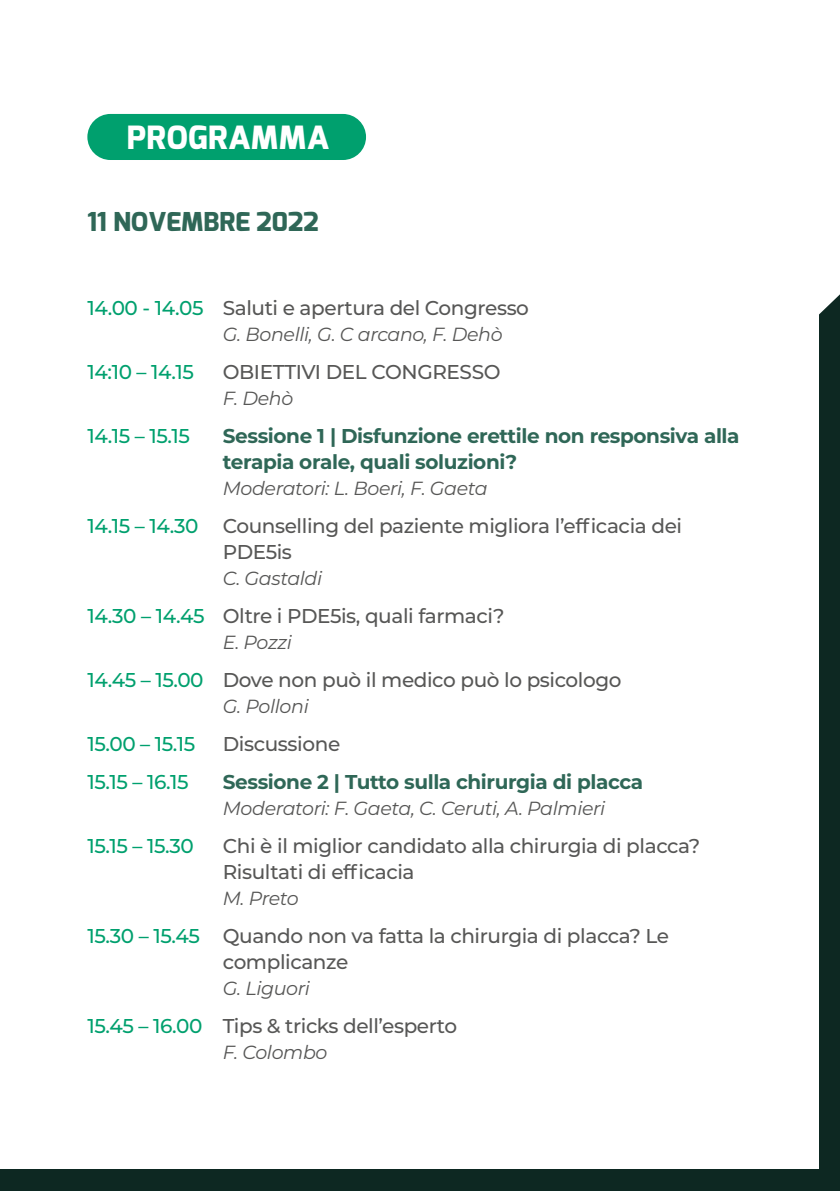
<style>
.page{position:relative;width:840px;height:1191px;background:#fff}
.page>*{position:absolute;margin:0;border:0;box-sizing:border-box;transform-origin:0 0}
.t1{font:800 32px "Exo";letter-spacing:.01em;color:#fff}
.t2{font:800 26px "Exo";color:#2f6757}
.t3{font:500 20px/26px "Montserrat";letter-spacing:-.02em;color:#575756}
.t4{font:700 20px/26px "Montserrat";letter-spacing:-.02em;color:#2f6757}
.t5{font:500 20px "Montserrat";letter-spacing:-.02em;color:#00a06e}
.t6{font:italic 19px "Montserrat";letter-spacing:-.02em;color:#575756}
.s1{color:#00a06e}
</style>
<div class="page">
<div style="left:0;top:295px;width:839px;height:896px;background:#0d2822"></div>
<div style="left:0;top:21px;width:817px;height:1148px;background:#fff"></div>
<div style="left:87px;top:114px;width:279px;height:46px;background:#00a06e;border-radius:23px"></div>
<h1 class="t1" style="left:127px;top:117px;width:204px">PROGRAMMA</h1>
<h2 class="t2" style="left:87px;top:205px;width:232px">11 NOVEMBRE 2022</h2>
<p class="t3" style="left:87px;top:294px;width:443px"><span class="s1">14.00 - 14.05</span> Saluti e apertura del Congresso</p>
<p class="t6" style="left:223px;top:321px;width:281px">G. Bonelli, G. C arcano, F. Dehò</p>
<p class="t5" style="left:87px;top:358px;width:108px">14:10 – 14.15</p>
<p class="t3" style="left:223px;top:358px;width:279px">OBIETTIVI DEL CONGRESSO</p>
<p class="t6" style="left:223px;top:385px;width:72px">F. Dehò</p>
<p class="t5" style="left:87px;top:422px;width:104px">14.15 – 15.15</p>
<p class="t4" style="left:223px;top:422px;width:518px">Sessione 1 | Disfunzione erettile non responsiva alla terapia orale, quali soluzioni?</p>
<p class="t6" style="left:223px;top:475px;width:266px">Moderatori: L. Boeri, F. Gaeta</p>
<p class="t3" style="left:223px;top:512px;width:460px;text-indent:-135px"><span class="s1">14.15 – 14.30</span> Counselling del paziente migliora l’efficacia dei<br>PDE5is</p>
<p class="t6" style="left:223px;top:565px;width:101px">C. Gastaldi</p>
<p class="t3" style="left:87px;top:602px;width:418px"><span class="s1">14.30 – 14.45</span> Oltre i PDE5is, quali farmaci?</p>
<p class="t6" style="left:223px;top:629px;width:70px">E. Pozzi</p>
<p class="t3" style="left:87px;top:666px;width:535px"><span class="s1">14.45 – 15.00</span> Dove non può il medico può lo psicologo</p>
<p class="t6" style="left:223px;top:693px;width:87px">G. Polloni</p>
<p class="t5" style="left:87px;top:730px;width:109px">15.00 – 15.15</p>
<p class="t3" style="left:223px;top:730px;width:119px">Discussione</p>
<p class="t5" style="left:87px;top:768px;width:103px">15.15 – 16.15</p>
<p class="t4" style="left:223px;top:768px;width:421px">Sessione 2 | Tutto sulla chirurgia di placca</p>
<p class="t6" style="left:223px;top:795px;width:384px">Moderatori: F. Gaeta, C. Ceruti, A. Palmieri</p>
<p class="t5" style="left:87px;top:832px;width:108px">15.15 – 15.30</p>
<p class="t3" style="left:223px;top:832px;width:479px">Chi è il miglior candidato alla chirurgia di placca?<br>Risultati di efficacia</p>
<p class="t6" style="left:223px;top:885px;width:77px">M. Preto</p>
<p class="t3" style="left:223px;top:922px;width:447px;text-indent:-135px"><span class="s1">15.30 – 15.45</span> Quando non va fatta la chirurgia di placca? Le complicanze</p>
<p class="t6" style="left:223px;top:975px;width:89px">G. Liguori</p>
<p class="t3" style="left:87px;top:1012px;width:371px"><span class="s1">15.45 – 16.00</span> Tips &amp; tricks dell’esperto</p>
<p class="t6" style="left:223px;top:1039px;width:106px">F. Colombo</p>
</div>
